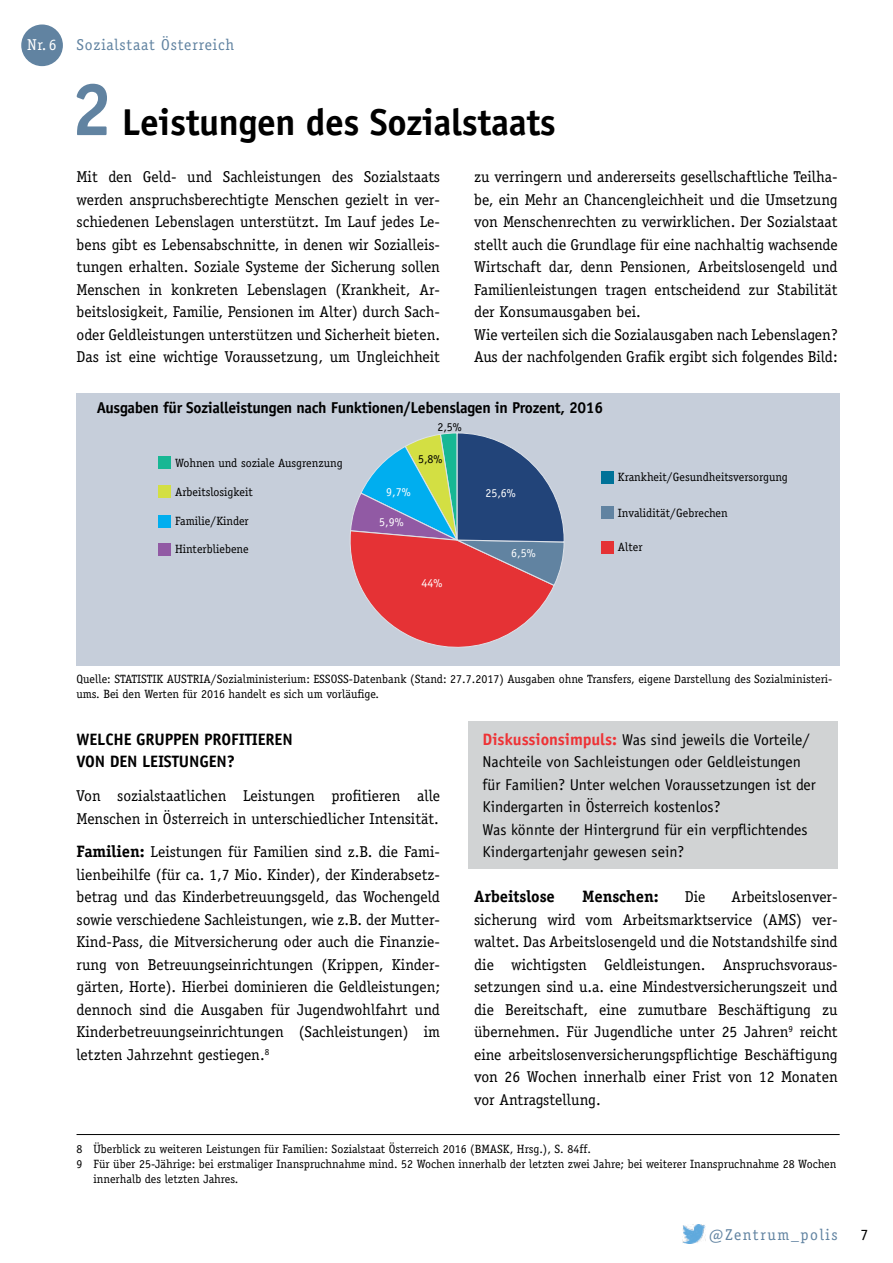
<style>
.page{position:relative;width:893px;height:1263px;background:#fff}
.page>*{position:absolute;margin:0;border:0;box-sizing:border-box;transform-origin:0 0}
.t1{font:700 37.5px "Officina Sans Std";color:#000}
.t2{font:700 16.5px/22.5px "Officina Sans Std";letter-spacing:-.01em;color:#000}
.t3{font:700 16.5px "Officina Serif Std";letter-spacing:-.005em;color:#000}
.t4{font:15.75px/22.5px "Officina Serif Std";color:#000;text-align:justify}
.t5{font:15.75px/22.5px "Officina Sans Std";color:#000}
.t6{font:700 15.75px "Officina Sans Std";letter-spacing:-.02em;color:#000}
.t7{font:15.75px "Officina Serif Std";letter-spacing:.05em;color:#6183a1}
.t8{font:15.75px "Officina Serif Std";letter-spacing:.1em;color:#6183a1}
.t9{font:15.75px "Officina Serif Std";color:#fff}
.t10{font:12px/15px "Officina Serif Std";color:#000}
.t11{font:12px "Officina Serif Std";color:#fff}
.s1{font-size:75px;color:#6183a1}
.s2{font-weight:700;font-size:16.5px}
.s3{font-weight:700;font-size:16.5px;color:#ee3235}
</style>
<div class="page">
<div style="left:22px;top:25px;width:40px;height:40px;background:#6183a1;border-radius:50%"></div>
<div style="left:21px;top:25px;width:42px;height:41px;border:2px solid #6183a1;border-radius:50%"></div>
<img style="left:682px;top:1224px;width:24px;height:19px">
<div style="left:77px;top:393px;width:763px;height:272px;background:#c6ceda"></div>
<div style="left:468px;top:721px;width:370px;height:148px;background:#d1d3d4"></div>
<hr style="left:77px;top:1134px;width:763px;height:1px;background:#000">
<div style="left:601px;top:471px;width:12px;height:12px;background:#007298"></div>
<div style="left:601px;top:506px;width:12px;height:13px;background:#6183a1"></div>
<div style="left:601px;top:541px;width:12px;height:12px;background:#e53235"></div>
<div style="left:158px;top:486px;width:13px;height:12px;background:#d3df43"></div>
<div style="left:158px;top:515px;width:13px;height:12px;background:#00aeef"></div>
<div style="left:158px;top:543px;width:13px;height:12px;background:#915aa4"></div>
<div style="left:158px;top:456px;width:13px;height:13px;background:#17b794"></div>
<svg style="left:350px;top:432px;width:215px;height:216px"></svg>
<p class="t9" style="left:28px;top:35px;width:31px">Nr. 6</p>
<p class="t7" style="left:77px;top:35px;width:159px">Sozialstaat Österreich</p>
<h1 class="t1" style="left:71px;top:99px;width:486px"><span class="s1">2</span> Leistungen des Sozialstaats</h1>
<p class="t4" style="left:77px;top:166px;width:365px">Mit den Geld- und Sachleistungen des Sozialstaats werden anspruchsberechtigte Menschen gezielt in ver&shy;schiedenen Lebenslagen unterstützt. Im Lauf jedes Le&shy;bens gibt es Lebensabschnitte, in denen wir Sozialleis&shy;tungen erhalten. Soziale Systeme der Sicherung sollen Menschen in konkreten Lebenslagen (Krankheit, Ar&shy;beitslosigkeit, Familie, Pensionen im Alter) durch Sach&shy;oder Geldleistungen unterstützen und Sicherheit bieten.<br>Das ist eine wichtige Voraussetzung, um Ungleichheit</p>
<p class="t4" style="left:474px;top:166px;width:365px;text-align:left">zu verringern und andererseits gesellschaftliche Teilha&shy;be, ein Mehr an Chancengleichheit und die Umsetzung von Menschenrechten zu verwirklichen. Der Sozialstaat stellt auch die Grundlage für eine nachhaltig wachsende Wirtschaft dar, denn Pensionen, Arbeitslosengeld und Familienleistungen tragen entscheidend zur Stabilität der Konsumausgaben bei.<br>Wie verteilen sich die Sozialausgaben nach Lebenslagen?<br>Aus der nachfolgenden Grafik ergibt sich folgendes Bild:</p>
<p class="t6" style="left:97px;top:398px;width:508px">Ausgaben für Sozialleistungen nach Funktionen/Lebenslagen in Prozent, 2016</p>
<p class="t10" style="left:175px;top:455px;width:169px">Wohnen und soziale Ausgrenzung</p>
<p class="t10" style="left:175px;top:484px;width:79px">Arbeitslosigkeit</p>
<p class="t10" style="left:175px;top:514px;width:75px">Familie/Kinder</p>
<p class="t10" style="left:175px;top:542px;width:75px">Hinterbliebene</p>
<p class="t10" style="left:437px;top:419px;width:26px">2,5%</p>
<p class="t10" style="left:418px;top:451px;width:26px">5,8%</p>
<p class="t11" style="left:386px;top:485px;width:26px">9,7%</p>
<p class="t11" style="left:379px;top:515px;width:26px">5,9%</p>
<p class="t11" style="left:421px;top:576px;width:22px">44%</p>
<p class="t11" style="left:485px;top:485px;width:32px">25,6%</p>
<p class="t11" style="left:511px;top:546px;width:26px">6,5%</p>
<p class="t10" style="left:618px;top:470px;width:172px">Krankheit/Gesundheitsversorgung</p>
<p class="t10" style="left:618px;top:505px;width:112px">Invalidität/Gebrechen</p>
<p class="t10" style="left:618px;top:539px;width:26px">Alter</p>
<p class="t10" style="left:77px;top:672px;width:757px">Quelle: STATISTIK AUSTRIA/Sozialministerium: ESSOSS-Datenbank (Stand: 27.7.2017) Ausgaben ohne Transfers, eigene Darstellung des Sozialministeri&shy;ums. Bei den Werten für 2016 handelt es sich um vorläufige.</p>
<p class="t2" style="left:77px;top:728px;width:218px">Welche Gruppen profitieren von den Leistungen?</p>
<p class="t4" style="left:77px;top:784px;width:365px">Von sozialstaatlichen Leistungen profitieren alle<br>Menschen in Österreich in unterschiedlicher Intensität.</p>
<p class="t4" style="left:77px;top:841px;width:365px"><span class="s2">Familien:</span> Leistungen für Familien sind z.B. die Fami&shy;lienbeihilfe (für ca. 1,7 Mio. Kinder), der Kinderabsetz&shy;betrag und das Kinderbetreuungsgeld, das Wochengeld sowie verschiedene Sachleistungen, wie z.B. der Mutter-Kind-Pass, die Mitversicherung oder auch die Finanzie&shy;rung von Betreuungseinrichtungen (Krippen, Kinder&shy;gärten, Horte). Hierbei dominieren die Geldleistungen; dennoch sind die Ausgaben für Jugendwohlfahrt und Kinderbetreuungseinrichtungen (Sachleistungen) im letzten Jahrzehnt gestiegen.<sup>8</sup></p>
<p class="t5" style="left:483px;top:728px;width:335px"><span class="s3">Diskussionsimpuls:</span> Was sind jeweils die Vorteile/ Nachteile von Sachleistungen oder Geldleistungen für Familien? Unter welchen Voraussetzungen ist der Kindergarten in Österreich kostenlos?<br>Was könnte der Hintergrund für ein verpflichtendes Kindergartenjahr gewesen sein?</p>
<p class="t3" style="left:474px;top:886px;width:82px">Arbeitslose</p>
<p class="t3" style="left:582px;top:886px;width:78px">Menschen:</p>
<p class="t4" style="left:685px;top:886px;width:22px">Die</p>
<p class="t4" style="left:474px;top:886px;width:365px;text-indent:257px">Arbeitslosenver&shy;sicherung wird vom Arbeitsmarktservice (AMS) ver&shy;waltet. Das Arbeitslosengeld und die Notstandshilfe sind die wichtigsten Geldleistungen. Anspruchsvoraus&shy;setzungen sind u.a. eine Mindestversicherungszeit und die Bereitschaft, eine zumutbare Beschäftigung zu übernehmen. Für Jugendliche unter 25 Jahren<sup>9</sup> reicht eine arbeitslosenversicherungspflichtige Beschäftigung von 26 Wochen innerhalb einer Frist von 12 Monaten vor Antragstellung.</p>
<p class="t10" style="left:77px;top:1142px;width:516px">8 Überblick zu weiteren Leistungen für Familien: Sozialstaat Österreich 2016 (BMASK, Hrsg.), S. 84ff.</p>
<p class="t10" style="left:77px;top:1157px;width:761px">9 Für über 25-Jährige: bei erstmaliger Inanspruchnahme mind. 52 Wochen innerhalb der letzten zwei Jahre; bei weiterer Inanspruchnahme 28 Wochen</p>
<p class="t10" style="left:94px;top:1172px;width:146px">innerhalb des letzten Jahres.</p>
<p class="t8" style="left:709px;top:1225px;width:130px">@Zentrum_polis</p>
<p class="t4" style="left:860px;top:1223px;width:9px">7</p>
</div>
